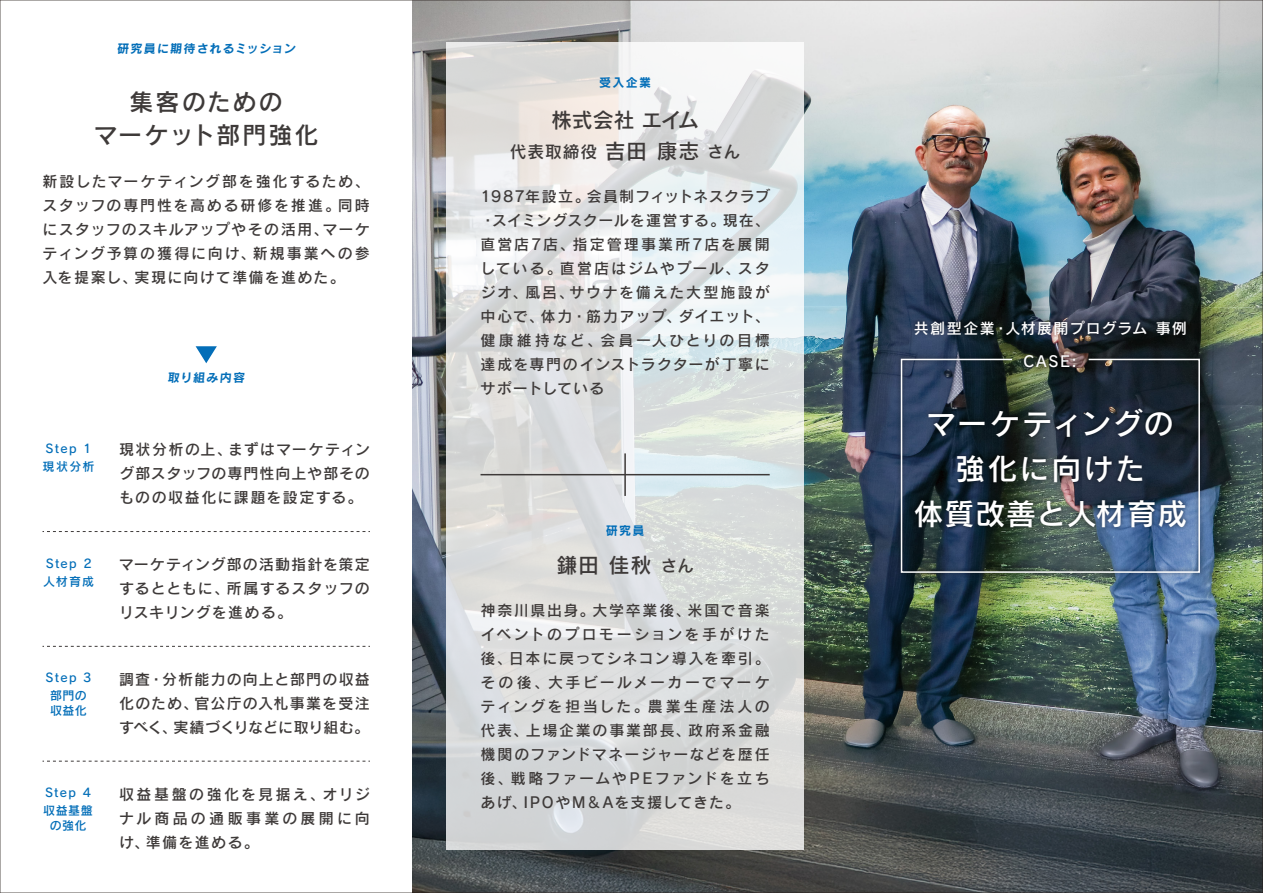
<style>
.page{position:relative;width:1263px;height:893px;background:#fff}
.page>*{position:absolute;margin:0;border:0;box-sizing:border-box;transform-origin:0 0}
.t1{font:30px/45px "Rodin Pro DB";letter-spacing:.04em;color:#fff;text-align:center}
.t2{font:24px/33px "Rodin Pro DB";letter-spacing:.08em;color:#3e3a39;text-align:center}
.t3{font:21px "Rodin Pro DB";letter-spacing:-.015em;color:#3e3a39}
.t4{font:16.8px "Rodin Pro DB";letter-spacing:.045em;color:#3e3a39}
.t5{font:15px/24px "Rodin Pro DB";letter-spacing:.085em;color:#3e3a39;text-align:justify}
.t6{font:15px "Rodin Pro DB";letter-spacing:.095em;color:#fff}
.t7{font:12px/18px "Rodin Pro DB";letter-spacing:.095em;color:#036eb8}
.t8{font:12px "Rodin Pro B";letter-spacing:.11em;color:#036eb8}
.t9{font:12px/18px "Rodin Pro DB";letter-spacing:.065em;color:#036eb8}
.s1{font-size:21px}
.s2{font-size:16.8px}
</style>
<div class="page">
<img style="left:0;top:0;width:1263px;height:893px">
<p class="t8" style="left:117px;top:40px;width:181px">研究員に期待されるミッション</p>
<h2 class="t2" style="left:94px;top:84px;width:226px">集客のための<br>マーケット部門強化</h2>
<p class="t5" style="left:43px;top:169px;width:329px">新設したマーケティング部を強化するため、スタッフの専門性を高める研修を推進。同時にスタッフのスキルアップやその活用、マーケティング予算の獲得に向け、新規事業への参入を提案し、実現に向けて準備を進めた。</p>
<p class="t8" style="left:168px;top:370px;width:80px">取り組み内容</p>
<p class="t7" style="left:43px;top:439px;width:53px">Step 1現状分析</p>
<p class="t5" style="left:119px;top:437px;width:252px">現状分析の上、まずはマーケティング部スタッフの専門性向上や部そのものの収益化に課題を設定する。</p>
<p class="t7" style="left:43px;top:554px;width:52px">Step 2人材育成</p>
<p class="t5" style="left:119px;top:552px;width:252px">マーケティング部の活動指針を策定するとともに、所属するスタッフのリスキリングを進める。</p>
<p class="t7" style="left:46px;top:668px;width:47px;text-align:center">Step 3部門の</p>
<p class="t7" style="left:50px;top:701px;width:38px">収益化</p>
<p class="t5" style="left:119px;top:667px;width:252px">調査・分析能力の向上と部門の収益化のため、官公庁の入札事業を受注すべく、実績づくりなどに取り組む。</p>
<p class="t9" style="left:43px;top:783px;width:51px">Step 4収益基盤</p>
<p class="t7" style="left:50px;top:816px;width:38px">の強化</p>
<p class="t5" style="left:119px;top:782px;width:252px">収益基盤の強化を見据え、オリジナル商品の通販事業の展開に向け、準備を進める。</p>
<p class="t8" style="left:599px;top:74px;width:54px">受入企業</p>
<h3 class="t3" style="left:551px;top:106px;width:150px">株式会社 エイム</h3>
<p class="t4" style="left:510px;top:140px;width:232px">代表取締役 <span class="s1">吉田 康志</span>さん</p>
<p class="t5" style="left:480px;top:184px;width:291px">1987年設立。会員制フィットネスクラブ・スイミングスクールを運営する。現在、直営店7店、指定管理事業所7店を展開している。直営店はジムやプール、スタジオ、風呂、サウナを備えた大型施設が中心で、体力・筋力アップ、ダイエット、健康維持など、会員一人ひとりの目標達成を専門のインストラクターが丁寧にサポートしている</p>
<p class="t8" style="left:606px;top:523px;width:40px">研究員</p>
<h3 class="t3" style="left:556px;top:552px;width:139px">鎌田 佳秋<span class="s2">さん</span></h3>
<p class="t5" style="left:480px;top:598px;width:291px">神奈川県出身。大学卒業後、米国で音楽イベントのプロモーションを手がけた後、日本に戻ってシネコン導入を牽引。その後、大手ビールメーカーでマーケティングを担当した。農業生産法人の代表、上場企業の事業部長、政府系金融機関のファンドマネージャーなどを歴任後、戦略ファームやPEファンドを立ちあげ、IPOやM＆Aを支援してきた。</p>
<p class="t6" style="left:914px;top:318px;width:275px">共創型企業・人材展開プログラム事例</p>
<p class="t6" style="left:1023px;top:351px;width:55px">CASE:</p>
<h1 class="t1" style="left:913px;top:400px;width:275px">マーケティングの強化に向けた<br>体質改善と人材育成</h1>
</div>
